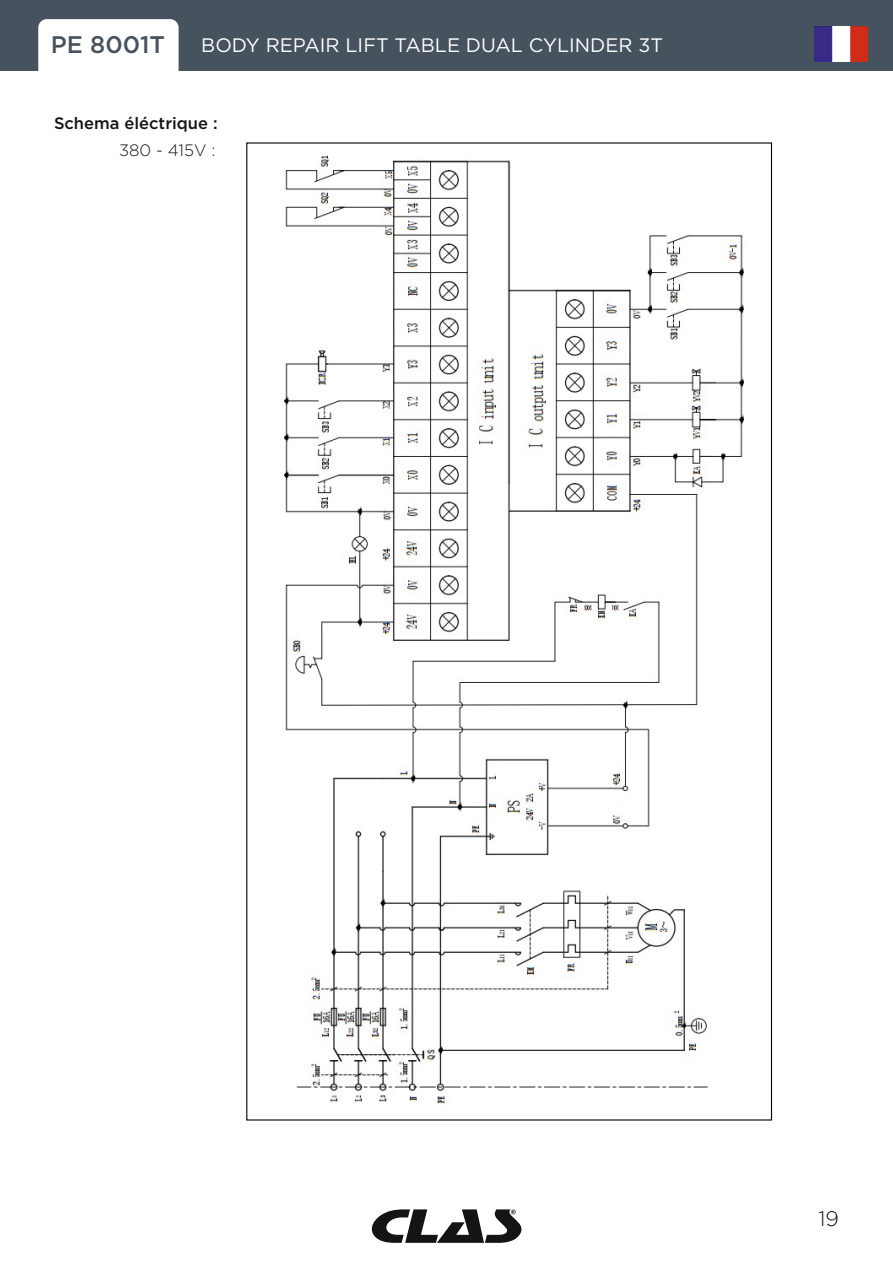
<style>
.page{position:relative;width:893px;height:1263px;background:#fff}
.page>*{position:absolute;margin:0;border:0;box-sizing:border-box;transform-origin:0 0}
.t1{font:500 24px "Gotham";color:#47525f}
.t2{font:300 21px "Gotham";color:#131413}
.t3{font:19.5px "Gotham";color:#fff}
.t4{font:500 16.5px "Gotham";color:#131413}
.t5{font:300 16.5px "Gotham";color:#131413}
</style>
<div class="page">
<div style="left:0;top:0;width:893px;height:71px;background:#47525f"></div>
<img style="left:814px;top:26px;width:53px;height:35px">
<div style="left:38px;top:19px;width:141px;height:70px;background:#fff;border-radius:9px"></div>
<svg style="left:371px;top:1209px;width:151px;height:34px"></svg>
<img style="left:284px;top:155px;width:460px;height:949px">
<p class="t1" style="left:51px;top:29px;width:116px">PE 8001T</p>
<p class="t3" style="left:201px;top:32px;width:463px">BODY REPAIR LIFT TABLE DUAL CYLINDER 3T</p>
<p class="t4" style="left:54px;top:112px;width:165px">Schema éléctrique :</p>
<p class="t5" style="left:119px;top:139px;width:98px">380 - 415V :</p>
<p class="t2" style="left:818px;top:1205px;width:22px">19</p>
</div>
